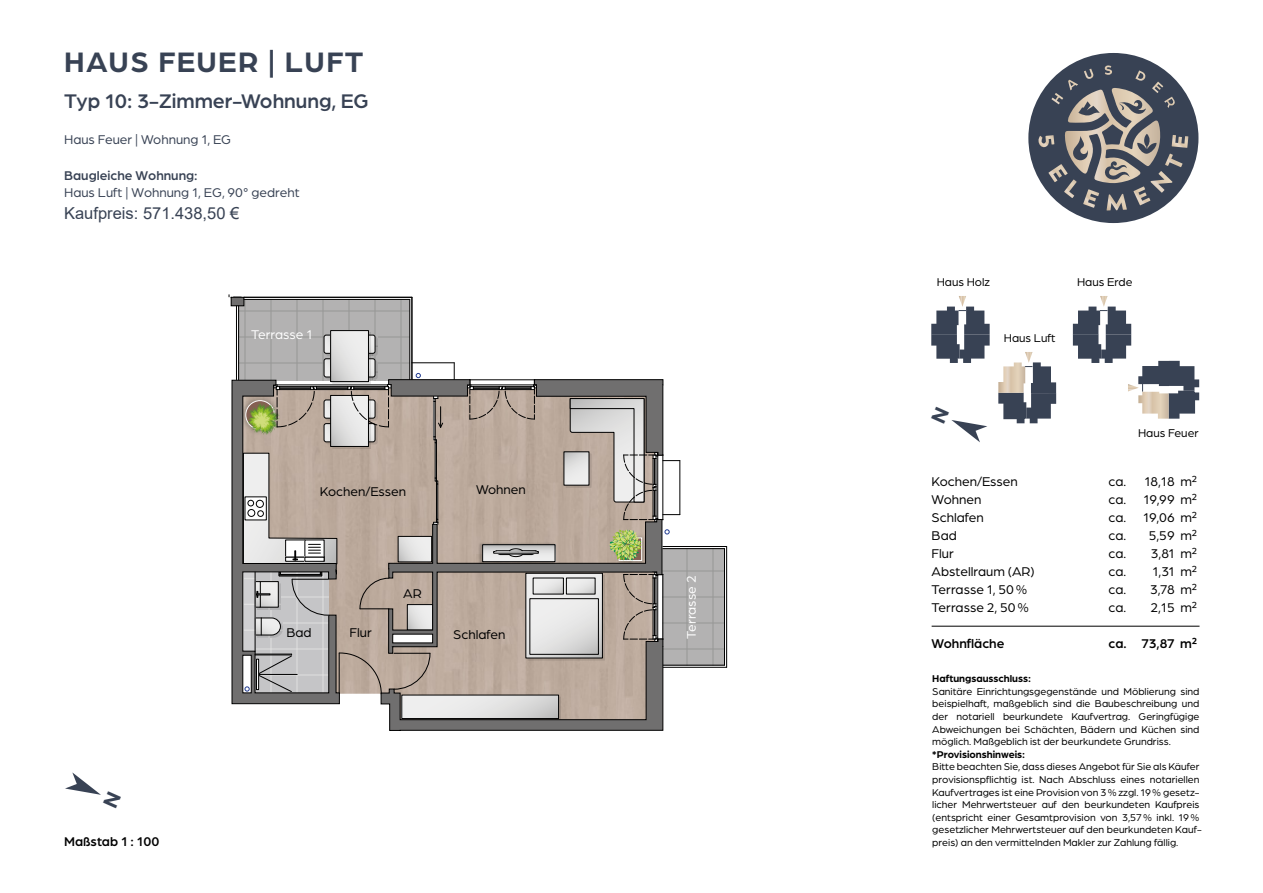
<style>
.page{position:relative;width:1263px;height:893px;background:#fff}
.page>*{position:absolute;margin:0;border:0;box-sizing:border-box;transform-origin:0 0}
.t1{font:700 30px "Arboria";letter-spacing:.05em;color:#384254}
.t2{font:500 21px "Arboria";color:#384254}
.t3{font:16.5px "Arial";color:#384254}
.t4{font:13.5px "Arboria";color:#000}
.t5{font:13.5px "Arboria";color:#384254}
.t6{font:500 13.5px "Arboria";color:#000}
.t7{font:500 13.5px "Arboria";color:#384254}
.t8{font:13.5px "Arboria";color:#fff}
.t9{font:12px "Arboria";color:#000}
.t10{font:10.5px/12.6px "Arboria";color:#000;text-align:justify}
.t11{font:700 10.5px "Arboria";color:#000}
</style>
<div class="page">
<div style="left:1028px;top:53px;width:170px;height:170px;background:#384254;border-radius:50%"></div>
<svg style="left:1038px;top:65px;width:150px;height:146px"></svg>
<hr style="left:932px;top:626px;width:267px;height:1px;background:#000">
<svg style="left:931px;top:296px;width:59px;height:67px"></svg>
<svg style="left:998px;top:352px;width:58px;height:71px"></svg>
<svg style="left:1073px;top:296px;width:126px;height:123px"></svg>
<div style="left:239px;top:299px;width:171px;height:81px;background:linear-gradient(to right,#b1b0b0,#b1b0b0)"></div>
<div style="left:662px;top:548px;width:62px;height:117px;background:linear-gradient(to bottom,#b1b0b0,#b0b0af)"></div>
<div style="left:231px;top:297px;width:13px;height:9px;background:#706f6f"></div>
<div style="left:231px;top:297px;width:13px;height:9px;border:1px solid #000"></div>
<svg style="left:229px;top:295px;width:13px;height:3px"></svg>
<hr style="left:663px;top:546px;width:64px;height:1px;background:#000">
<hr style="left:663px;top:548px;width:61px;height:1px;background:#000">
<hr style="left:663px;top:667px;width:64px;height:1px;background:#000">
<hr style="left:663px;top:665px;width:61px;height:1px;background:#000">
<hr style="left:726px;top:546px;width:1px;height:121px;background:#000">
<hr style="left:724px;top:549px;width:1px;height:116px;background:#000">
<hr style="left:680px;top:461px;width:1px;height:54px;background:#000">
<hr style="left:244px;top:299px;width:166px;height:1px;background:#000">
<hr style="left:244px;top:297px;width:168px;height:1px;background:#000">
<hr style="left:412px;top:297px;width:1px;height:83px;background:#000">
<hr style="left:409px;top:299px;width:1px;height:81px;background:#000">
<hr style="left:236px;top:306px;width:1px;height:74px;background:#000">
<hr style="left:238px;top:306px;width:1px;height:74px;background:#000">
<svg style="left:232px;top:331px;width:448px;height:400px"></svg>
<svg style="left:65px;top:772px;width:36px;height:23px"></svg>
<svg style="left:951px;top:420px;width:36px;height:22px"></svg>
<h1 class="t1" style="left:64px;top:41px;width:301px">HAUS FEUER | LUFT</h1>
<h2 class="t2" style="left:64px;top:87px;width:306px">Typ 10: 3-Zimmer-Wohnung, EG</h2>
<p class="t5" style="left:64px;top:131px;width:168px">Haus Feuer | Wohnung 1, EG</p>
<p class="t7" style="left:64px;top:166px;width:135px">Baugleiche Wohnung:</p>
<p class="t5" style="left:64px;top:184px;width:237px">Haus Luft | Wohnung 1, EG, 90° gedreht</p>
<h3 class="t3" style="left:64px;top:201px;width:177px">Kaufpreis: 571.438,50 €</h3>
<p class="t6" style="left:64px;top:832px;width:97px">Maßstab 1 : 100</p>
<p class="t8" style="left:251px;top:326px;width:63px">Terrasse 1</p>
<p class="t4" style="left:320px;top:483px;width:88px">Kochen/Essen</p>
<p class="t4" style="left:476px;top:481px;width:51px">Wohnen</p>
<p class="t4" style="left:286px;top:624px;width:27px">Bad</p>
<p class="t4" style="left:349px;top:624px;width:24px">Flur</p>
<p class="t4" style="left:403px;top:585px;width:20px">AR</p>
<p class="t4" style="left:453px;top:626px;width:54px">Schlafen</p>
<p class="t8" style="left:682px;top:639px;width:64px;rotate:-90deg">Terrasse 2</p>
<p class="t9" style="left:937px;top:274px;width:55px">Haus Holz</p>
<p class="t9" style="left:1004px;top:330px;width:53px">Haus Luft</p>
<p class="t9" style="left:1077px;top:274px;width:57px">Haus Erde</p>
<p class="t9" style="left:1138px;top:425px;width:62px">Haus Feuer</p>
<p class="t4" style="left:932px;top:473px;width:88px">Kochen/Essen</p>
<p class="t4" style="left:1109px;top:473px;width:90px">ca. 18,18 m²</p>
<p class="t4" style="left:932px;top:491px;width:51px">Wohnen</p>
<p class="t4" style="left:1109px;top:491px;width:90px">ca. 19,99 m²</p>
<p class="t4" style="left:932px;top:509px;width:54px">Schlafen</p>
<p class="t4" style="left:1109px;top:509px;width:90px">ca. 19,06 m²</p>
<p class="t4" style="left:932px;top:527px;width:27px">Bad</p>
<p class="t4" style="left:1109px;top:527px;width:90px">ca. 5,59 m²</p>
<p class="t4" style="left:932px;top:545px;width:24px">Flur</p>
<p class="t4" style="left:1109px;top:545px;width:90px">ca. 3,81 m²</p>
<p class="t4" style="left:932px;top:563px;width:105px">Abstellraum (AR)</p>
<p class="t4" style="left:1109px;top:563px;width:90px">ca. 1,31 m²</p>
<p class="t4" style="left:932px;top:581px;width:97px">Terrasse 1, 50%</p>
<p class="t4" style="left:1109px;top:581px;width:90px">ca. 3,78 m²</p>
<p class="t4" style="left:932px;top:599px;width:99px">Terrasse 2, 50%</p>
<p class="t4" style="left:1109px;top:599px;width:90px">ca. 2,15 m²</p>
<p class="t6" style="left:932px;top:634px;width:74px">Wohnfläche</p>
<p class="t6" style="left:1109px;top:634px;width:90px">ca. 73,87 m²</p>
<p class="t11" style="left:932px;top:671px;width:100px">Haftungsausschluss:</p>
<p class="t10" style="left:932px;top:685px;width:269px">Sanitäre Einrichtungsgegenstände und Möblierung sind beispielhaft, maßgeblich sind die Baubeschreibung und der notariell beurkundete Kaufvertrag. Geringfügige Abweichungen bei Schächten, Bädern und Küchen sind möglich. Maßgeblich ist der beurkundete Grundriss.</p>
<p class="t11" style="left:932px;top:747px;width:94px">*Provisionshinweis:</p>
<p class="t10" style="left:932px;top:760px;width:271px;text-align:left">Bitte beachten Sie, dass dieses Angebot für Sie als Käufer provisionspflichtig ist. Nach Abschluss eines notariellen Kaufvertrages ist eine Provision von 3 % zzgl. 19 % gesetz&shy;licher Mehrwertsteuer auf den beurkundeten Kaufpreis (entspricht einer Gesamtprovision von 3,57% inkl. 19 % gesetzlicher Mehrwertsteuer auf den beurkundeten Kauf&shy;preis) an den vermittelnden Makler zur Zahlung fällig.</p>
</div>
